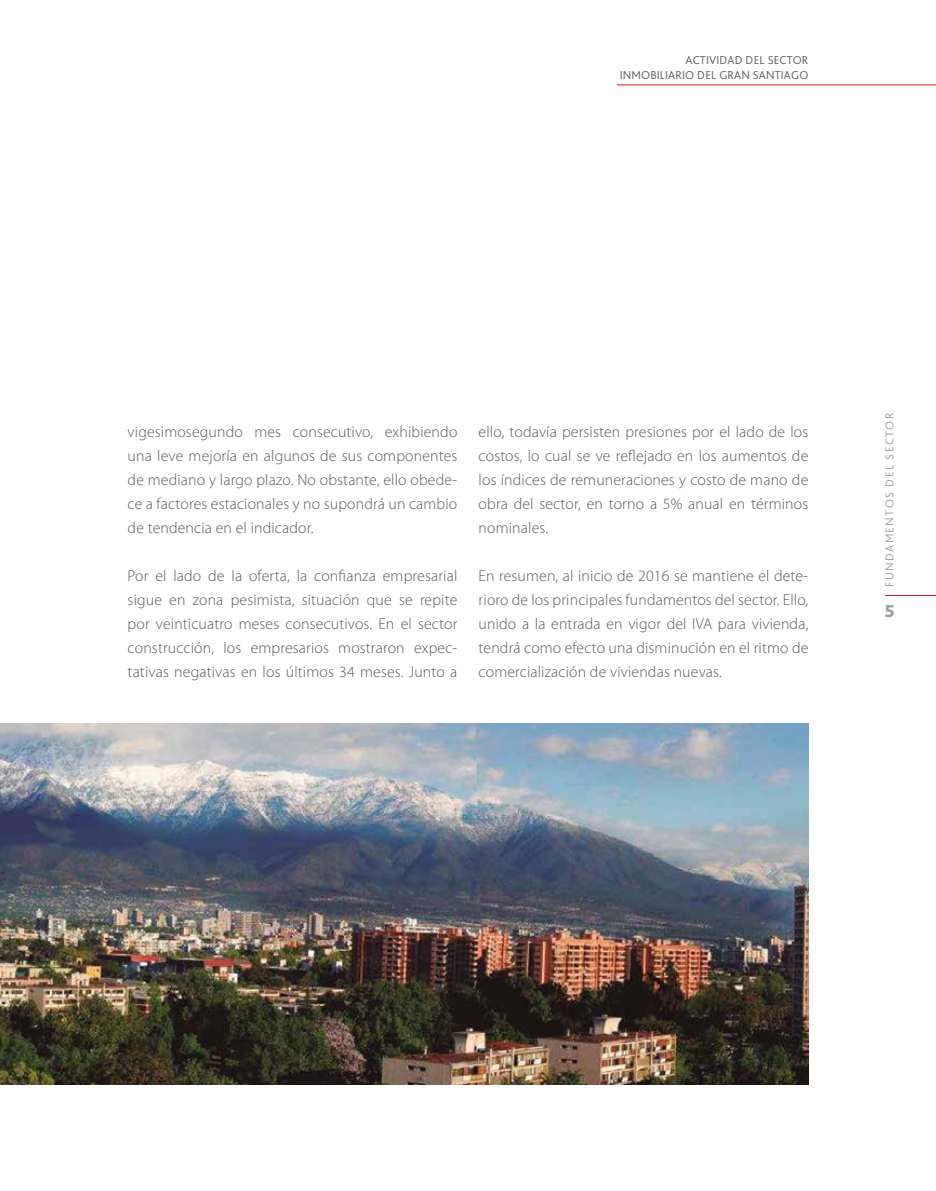
<style>
.page{position:relative;width:936px;height:1191px;background:#fff}
.page>*{position:absolute;margin:0;border:0;box-sizing:border-box;transform-origin:0 0}
.t1{font:800 18px "Bliss Pro";color:#9d9d9c}
.t2{font:300 15.75px/24px "Myriad Pro";letter-spacing:.01em;color:#575756;text-align:justify}
.t3{font:300 12px/14.4px "Bliss Pro";letter-spacing:.01em;color:#575756;text-align:right}
.t4{font:300 12px "Bliss Pro";letter-spacing:.115em;color:#9d9d9c}
</style>
<div class="page">
<hr style="left:617px;top:85px;width:318px;height:1px;background:#e42313">
<hr style="left:884px;top:595px;width:51px;height:1px;background:#e42313">
<img style="left:0;top:723px;width:808px;height:361px">
<p class="t3" style="left:619px;top:53px;width:190px">ACTIVIDAD DEL SECTOR<br>INMOBILIARIO DEL GRAN SANTIAGO</p>
<p class="t2" style="left:128px;top:420px;width:331px">vigesimosegundo mes consecutivo, exhibiendo una leve mejoría en algunos de sus componentes de mediano y largo plazo. No obstante, ello obede&shy;ce a factores estacionales y no supondrá un cambio de tendencia en el indicador.</p>
<p class="t2" style="left:128px;top:564px;width:331px">Por el lado de la oferta, la confianza empresarial sigue en zona pesimista, situación que se repite por veinticuatro meses consecutivos. En el sector construcción, los empresarios mostraron expec&shy;tativas negativas en los últimos 34 meses. Junto a</p>
<p class="t2" style="left:478px;top:420px;width:331px">ello, todavía persisten presiones por el lado de los costos, lo cual se ve reflejado en los aumentos de los índices de remuneraciones y costo de mano de obra del sector, en torno a 5% anual en términos nominales.</p>
<p class="t2" style="left:478px;top:564px;width:331px">En resumen, al inicio de 2016 se mantiene el dete&shy;rioro de los principales fundamentos del sector. Ello, unido a la entrada en vigor del IVA para vivienda, tendrá como efecto una disminución en el ritmo de comercialización de viviendas nuevas.</p>
<p class="t4" style="left:881px;top:587px;width:176px;rotate:-90deg">FUNDAMENTOS DEL SECTOR</p>
<p class="t1" style="left:884px;top:599px;width:11px">5</p>
</div>
